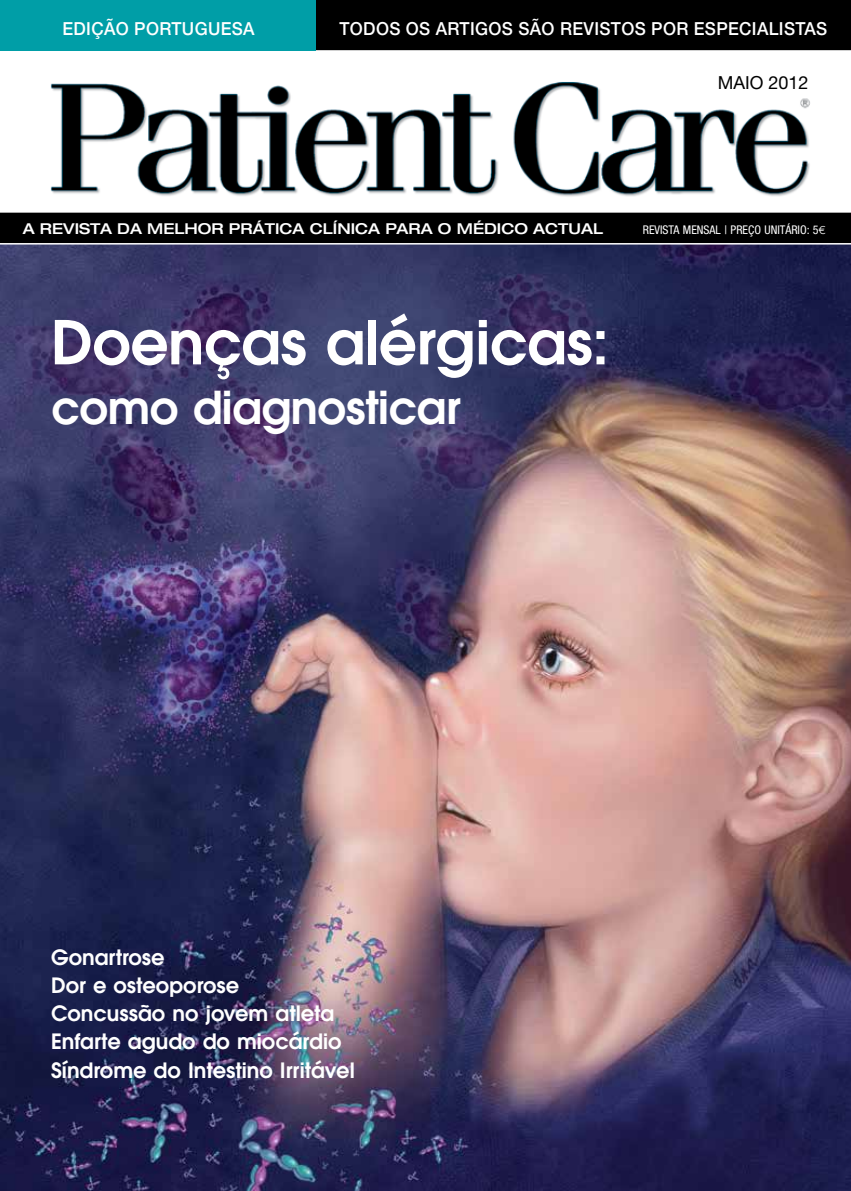
<style>
.page{position:relative;width:851px;height:1191px;background:#fff}
.page>*{position:absolute;margin:0;border:0;box-sizing:border-box;transform-origin:0 0}
.t1{font:600 60px "Avant Garde";letter-spacing:-.01em;color:#fff}
.t2{font:600 45px "Avant Garde";letter-spacing:-.01em;color:#fff}
.t3{font:600 21px/28px "Avant Garde";color:#fff}
.t4{font:500 18px "Helvetica Neue";letter-spacing:.02em;color:#fff;scale:.95 1}
.t5{font:18px "Helvetica Neue";color:#000}
.t6{font:500 expanded 15px "Helvetica Neue";color:#fff}
.t7{font:condensed 12px "Helvetica Neue";color:#fff}
.s1{font-family:"Euro Sans ITC";font-stretch:normal}
</style>
<div class="page">
<img style="left:0;top:244px;width:850px;height:947px">
<img style="left:50px;top:82px;width:760px;height:115px">
<div style="left:316px;top:0;width:534px;height:50px;background:#000"></div>
<div style="left:0;top:0;width:316px;height:50px;background:#009ea7"></div>
<div style="left:0;top:212px;width:850px;height:32px;background:#000"></div>
<p class="t4" style="left:62px;top:18px;width:204px">EDIÇÃO PORTUGUESA</p>
<p class="t4" style="left:339px;top:18px;width:515px">TODOS OS ARTIGOS SÃO REVISTOS POR ESPECIALISTAS</p>
<p class="t5" style="left:717px;top:71px;width:92px">MAIO 2012</p>
<p class="t6" style="left:23px;top:219px;width:581px">A REVISTA DA MELHOR PRÁTICA CLÍNICA PARA O MÉDICO ACTUAL</p>
<p class="t7" style="left:642px;top:223px;width:184px">REVISTA MENSAL | PREÇO UNITÁRIO: 5<span class="s1">€</span></p>
<h1 class="t1" style="left:51px;top:303px;width:559px">Doenças alérgicas:</h1>
<h2 class="t2" style="left:51px;top:378px;width:411px">como diagnosticar</h2>
<p class="t3" style="left:51px;top:943px;width:305px">Gonartrose<br>Dor e osteoporose<br>Concussão no jovem atleta<br>Enfarte agudo do miocárdio<br>Síndrome do Intestino Irritável</p>
</div>
